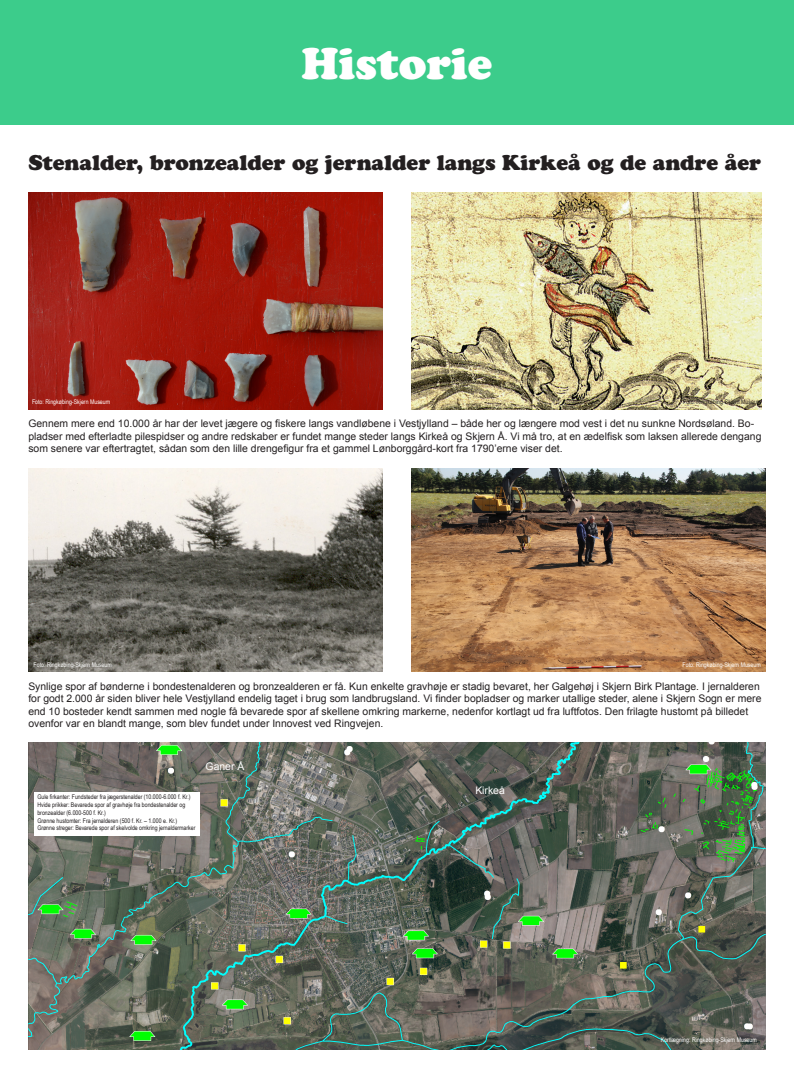
<style>
.page{position:relative;width:794px;height:1078px;background:#fff}
.page>*{position:absolute;margin:0;border:0;box-sizing:border-box;transform-origin:0 0}
.t1{font:44px "Cooper Black Std";color:#fff}
.t2{font:21.2px "Cooper Black Std";letter-spacing:-.005em;color:#231f20}
.t3{font:10.4px/12.5px "Arial";color:#231f20}
.t4{font:10.4px "Arial";color:#fff}
.t5{font:6.4px/7.7px "Arial Narrow";color:#231f20}
.t6{font:6.4px "Arial Narrow";color:#fff}
</style>
<div class="page">
<div style="left:0;top:0;width:794px;height:125px;background:#3ccc8b"></div>
<img style="left:28px;top:192px;width:355px;height:218px">
<img style="left:411px;top:192px;width:350px;height:218px">
<img style="left:28px;top:469px;width:355px;height:202px">
<img style="left:411px;top:469px;width:354px;height:202px">
<img style="left:28px;top:742px;width:737px;height:307px">
<div style="left:35px;top:791px;width:165px;height:44px;background:#fff"></div>
<h1 class="t1" style="left:302px;top:37px;width:192px">Historie</h1>
<h2 class="t2" style="left:28px;top:150px;width:734px">Stenalder, bronzealder og jernalder langs Kirkeå og de andre åer</h2>
<p class="t6" style="left:32px;top:397px;width:80px">Foto: Ringkøbing-Skjern Museum</p>
<p class="t5" style="left:683px;top:398px;width:80px">Foto: Ringkøbing-Skjern Museum</p>
<p class="t3" style="left:28px;top:417px;width:734px">Gennem mere end 10.000 år har der levet jægere og fiskere langs vandløbene i Vestjylland – både her og længere mod vest i det nu sunkne Nordsøland. Bo&shy;pladser med efterladte pilespidser og andre redskaber er fundet mange steder langs Kirkeå og Skjern Å. Vi må tro, at en ædelfisk som laksen allerede dengang som senere var eftertragtet, sådan som den lille drengefigur fra et gammel Lønborggård-kort fra 1790’erne viser det.</p>
<p class="t6" style="left:34px;top:659px;width:80px">Foto: Ringkøbing-Skjern Museum</p>
<p class="t6" style="left:682px;top:659px;width:80px">Foto: Ringkøbing-Skjern Museum</p>
<p class="t3" style="left:28px;top:679px;width:734px">Synlige spor af bønderne i bondestenalderen og bronzealderen er få. Kun enkelte gravhøje er stadig bevaret, her Galgehøj i Skjern Birk Plantage. I jernalderen for godt 2.000 år siden bliver hele Vestjylland endelig taget i brug som landbrugsland. Vi finder bopladser og marker utallige steder, alene i Skjern Sogn er mere end 10 bosteder kendt sammen med nogle få bevarede spor af skellene omkring markerne, nedenfor kortlagt ud fra luftfotos. Den frilagte hustomt på billedet ovenfor var en blandt mange, som blev fundet under Innovest ved Ringvejen.</p>
<p class="t5" style="left:37px;top:793px;width:160px">Gule firkanter: Fundsteder fra jægerstenalder (10.000-6.000 f. Kr.)<br>Hvide prikker: Bevarede spor af gravhøje fra bondestenalder og bronzealder (6.000-500 f. Kr.)<br>Grønne hustomter: Fra jernalderen (500 f. Kr. – 1.000 e. Kr.)<br>Grønne streger: Bevarede spor af skelvolde omkring jernaldermarker</p>
<p class="t4" style="left:206px;top:759px;width:40px">Ganer Å</p>
<p class="t4" style="left:475px;top:783px;width:31px">Kirkeå</p>
<p class="t6" style="left:661px;top:1034px;width:97px">Kortlægning: Ringkøbing-Skjern Museum</p>
</div>
